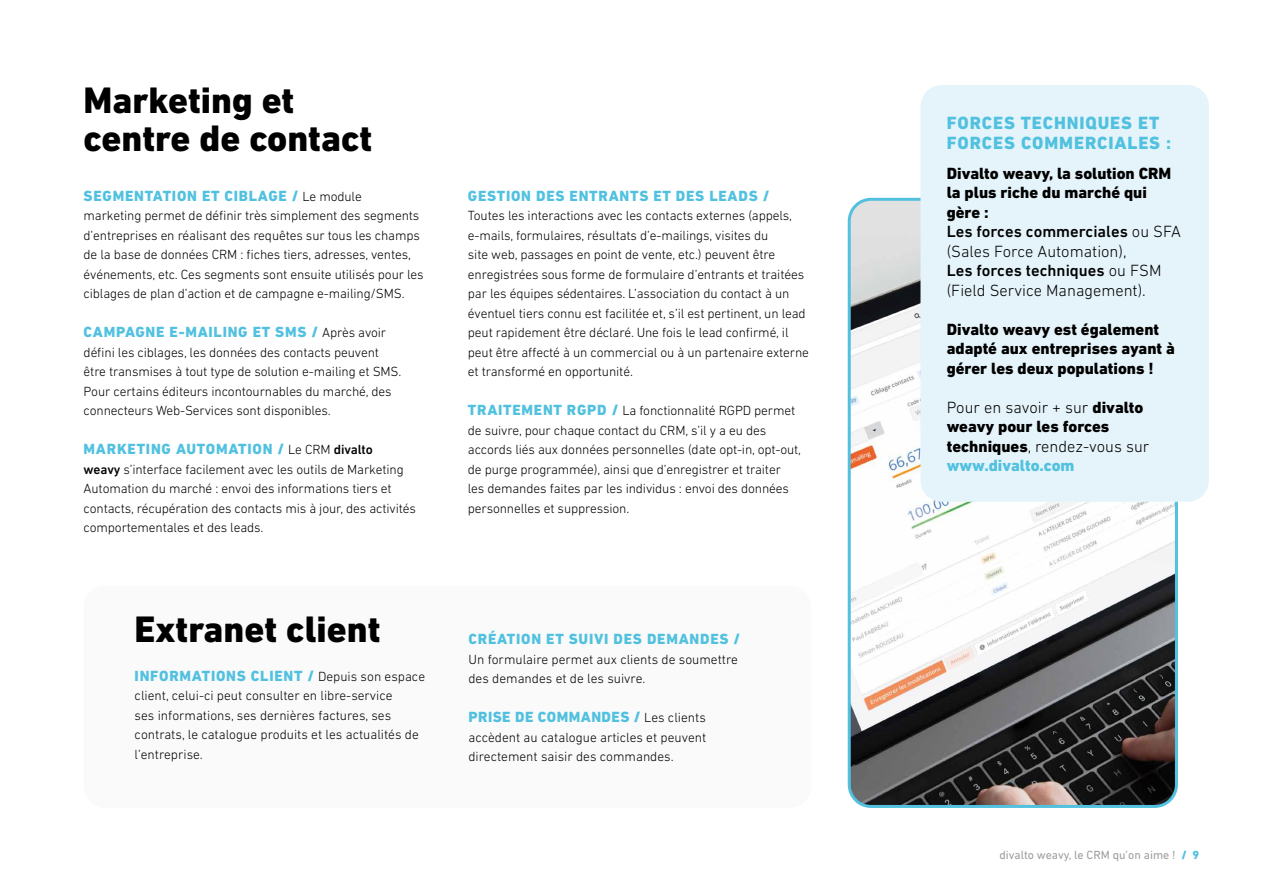
<style>
.page{position:relative;width:1263px;height:893px;background:#fff}
.page>*{position:absolute;margin:0;border:0;box-sizing:border-box;transform-origin:0 0}
.t1{font:800 37.5px/37.5px "DIN Next LT Pro";color:#000}
.t2{font:800 18px/19.5px "DIN Next LT Pro";letter-spacing:.05em;color:#51c1df}
.t3{font:800 16.5px/19.5px "DIN Next LT Pro";color:#000}
.t4{font:300 16.5px/19.5px "DIN Next LT Pro";color:#000}
.t5{font:800 15px "DIN Next LT Pro";letter-spacing:.05em;color:#51c1df}
.t6{font:800 15px "DIN Next LT Pro";letter-spacing:.03em;color:#51c1df}
.t7{font:300 13.5px/19.5px "DIN Next LT Pro";letter-spacing:-.01em;color:#000}
.t8{font:12px "DIN Next LT Pro";color:#9d9d9c}
.s1{font-weight:300;font-size:13.5px;color:#000}
.s2{font-weight:500;font-size:13.5px;color:#000}
.s3{font-weight:500}
.s4{font-weight:800;font-size:15px;color:#51c1df}
.s5{font-weight:800}
.s6{font-weight:300}
.s7{color:#51c1df}
.s8{font-weight:800;color:#51c1df}
</style>
<div class="page">
<img style="left:849px;top:199px;width:325px;height:605px">
<div style="left:848px;top:198px;width:330px;height:610px;border:3px solid #51c1df;border-radius:22px"></div>
<div style="left:84px;top:585px;width:727px;height:223px;background:#fafafa;border-radius:21px"></div>
<div style="left:920px;top:85px;width:289px;height:417px;background:#e5f4fa;border-radius:21px"></div>
<h1 class="t1" style="left:84px;top:82px;width:290px">Marketing et centre de contact</h1>
<p class="t5" style="left:84px;top:187px;width:280px">SEGMENTATION ET CIBLAGE / <span class="s1">Le module</span></p>
<p class="t7" style="left:84px;top:206px;width:342px">marketing permet de définir très simplement des segments d’entreprises en réalisant des requêtes sur tous les champs de la base de données CRM : fiches tiers, adresses, ventes, événements, etc. Ces segments sont ensuite utilisés pour les ciblages de plan d’action et de campagne e-mailing/SMS.</p>
<p class="t5" style="left:84px;top:323px;width:304px">CAMPAGNE E-MAILING ET SMS / <span class="s1">Après avoir</span></p>
<p class="t7" style="left:84px;top:342px;width:319px">défini les ciblages, les données des contacts peuvent être transmises à tout type de solution e-mailing et SMS.<br>Pour certains éditeurs incontournables du marché, des connecteurs Web-Services sont disponibles.</p>
<p class="t5" style="left:84px;top:440px;width:291px">MARKETING AUTOMATION / <span class="s1">Le CRM</span> <span class="s2">divalto</span></p>
<p class="t7" style="left:84px;top:459px;width:334px"><span class="s3">weavy</span> s’interface facilement avec les outils de Marketing Automation du marché : envoi des informations tiers et contacts, récupération des contacts mis à jour, des activités comportementales et des leads.</p>
<h1 class="t1" style="left:135px;top:610px;width:247px">Extranet client</h1>
<p class="t5" style="left:135px;top:667px;width:292px">INFORMATIONS CLIENT / <span class="s1">Depuis son espace</span></p>
<p class="t7" style="left:135px;top:686px;width:286px">client, celui-ci peut consulter en libre-service<br>ses informations, ses dernières factures, ses contrats, le catalogue produits et les actualités de l’entreprise.</p>
<p class="t5" style="left:468px;top:187px;width:303px">GESTION DES ENTRANTS ET DES LEADS /</p>
<p class="t7" style="left:468px;top:206px;width:343px">Toutes les interactions avec les contacts externes (appels, e-mails, formulaires, résultats d’e-mailings, visites du<br>site web, passages en point de vente, etc.) peuvent être enregistrées sous forme de formulaire d’entrants et traitées par les équipes sédentaires. L’association du contact à un éventuel tiers connu est facilitée et, s’il est pertinent, un lead peut rapidement être déclaré. Une fois le lead confirmé, il peut être affecté à un commercial ou à un partenaire externe et transformé en opportunité.</p>
<p class="t7" style="left:468px;top:401px;width:335px"><span class="s4">TRAITEMENT RGPD /</span> La fonctionnalité RGPD permet de suivre, pour chaque contact du CRM, s’il y a eu des accords liés aux données personnelles (date opt-in, opt-out, de purge programmée), ainsi que d’enregistrer et traiter<br>les demandes faites par les individus : envoi des données personnelles et suppression.</p>
<p class="t5" style="left:468px;top:630px;width:273px">CRÉATION ET SUIVI DES DEMANDES /</p>
<p class="t7" style="left:468px;top:649px;width:271px">Un formulaire permet aux clients de soumettre des demandes et de les suivre.</p>
<p class="t6" style="left:468px;top:708px;width:239px">PRISE DE COMMANDES / <span class="s1">Les clients</span></p>
<p class="t7" style="left:468px;top:727px;width:239px">accèdent au catalogue articles et peuvent directement saisir des commandes.</p>
<h2 class="t2" style="left:947px;top:113px;width:226px">FORCES TECHNIQUES ET<br>FORCES COMMERCIALES :</h2>
<p class="t4" style="left:947px;top:163px;width:236px"><span class="s5">Divalto weavy, la solution CRM la plus riche du marché qui gère :<br></span><span class="s3">Les forces commerciales</span> ou SFA (Sales Force Automation),<br><span class="s3">Les forces techniques</span> ou FSM (Field Service Management).</p>
<p class="t3" style="left:947px;top:319px;width:230px">Divalto weavy est également adapté aux entreprises ayant à gérer les deux populations !</p>
<p class="t3" style="left:947px;top:397px;width:204px"><span class="s6">Pour en savoir + sur</span> divalto weavy pour les forces techniques<span class="s6">, rendez-vous sur </span><span class="s7">www.divalto.com</span></p>
<p class="t8" style="left:999px;top:848px;width:201px">divalto weavy, le CRM qu’on aime ! <span class="s8">/ 9</span></p>
</div>
